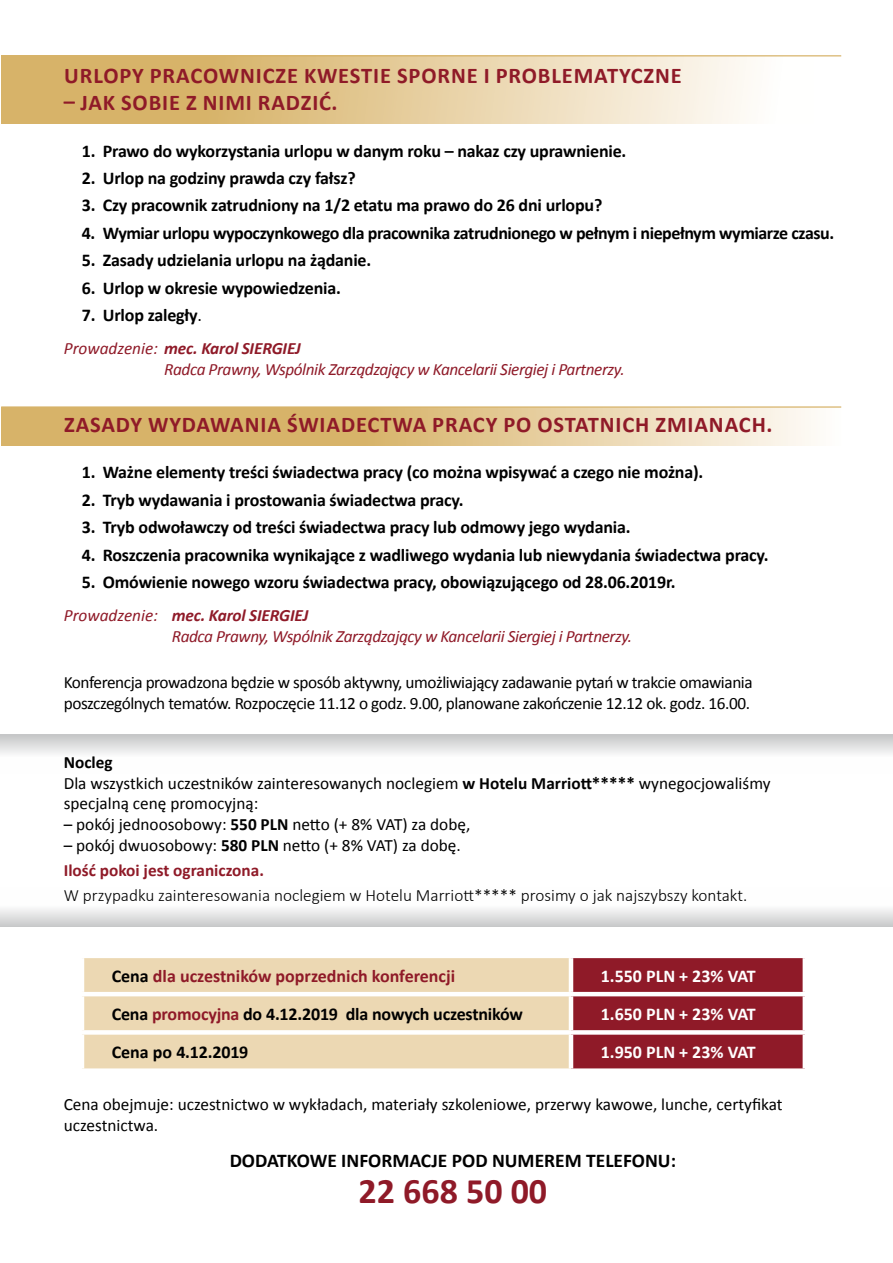
<style>
.page{position:relative;width:893px;height:1263px;background:#fff}
.page>*{position:absolute;margin:0;border:0;box-sizing:border-box;transform-origin:0 0}
.t1{font:700 36px "Calibri";color:#8f1a28}
.t2{font:700 22.5px "Calibri";letter-spacing:.04em;color:#8f1a28}
.t3{font:700 19.5px "Calibri";color:#000}
.t4{font:700 18px "Calibri";letter-spacing:-.01em;color:#000}
.t5{font:700 18px "Calibri";color:#fff}
.t6{font:700 18px "Calibri";color:#8f1a28}
.t7{font:17.25px/20.7px "Calibri";letter-spacing:-.01em;color:#000}
.t8{font:italic 17.25px/20.7px "Calibri";letter-spacing:-.025em;color:#8f1a28}
.t9{font:300 17.25px "Calibri";color:#000}
.s1{font-weight:400}
.s2{font-weight:700}
.s3{font-weight:700;color:#8f1a28}
.s4{color:#000}
.s5{color:#8f1a28}
</style>
<div class="page">
<div style="left:0;top:735px;width:893px;height:39px;background:linear-gradient(to bottom,#d0d1d1,#fff)"></div>
<div style="left:0;top:888px;width:893px;height:39px;background:linear-gradient(to bottom,#fff,#d2d3d4)"></div>
<svg style="left:1px;top:408px;width:814px;height:37px;background:#e1c68f"></svg>
<hr style="left:1px;top:406px;width:840px;height:2px;background:#d7b369">
<svg style="left:1px;top:56px;width:812px;height:67px;background:#e6d0a2"></svg>
<hr style="left:1px;top:55px;width:840px;height:1px;background:#d7b369">
<div style="left:84px;top:958px;width:485px;height:110px;background:#ecd8b3"></div>
<div style="left:573px;top:958px;width:230px;height:110px;background:#8f1a28"></div>
<hr style="left:80px;top:992px;width:491px;height:4px;background:#fff">
<hr style="left:571px;top:992px;width:236px;height:4px;background:#fff">
<div style="left:80px;top:1030px;width:491px;height:5px;background:#fff"></div>
<div style="left:571px;top:1030px;width:236px;height:5px;background:#fff"></div>
<p class="t2" style="left:64px;top:62px;width:619px">URLOPY PRACOWNICZE KWESTIE SPORNE I PROBLEMATYCZNE</p>
<p class="t2" style="left:64px;top:89px;width:275px">– JAK SOBIE Z NIMI RADZIĆ.</p>
<p class="t4" style="left:82px;top:140px;width:546px">1. Prawo do wykorzystania urlopu w danym roku – nakaz czy uprawnienie.</p>
<p class="t4" style="left:82px;top:167px;width:275px">2. Urlop na godziny prawda czy fałsz?</p>
<p class="t4" style="left:82px;top:194px;width:522px">3. Czy pracownik zatrudniony na 1/2 etatu ma prawo do 26 dni urlopu?</p>
<p class="t4" style="left:82px;top:222px;width:754px">4. Wymiar urlopu wypoczynkowego dla pracownika zatrudnionego w pełnym i niepełnym wymiarze czasu.</p>
<p class="t4" style="left:82px;top:249px;width:291px">5. Zasady udzielania urlopu na żądanie.</p>
<p class="t4" style="left:82px;top:276px;width:261px">6. Urlop w okresie wypowiedzenia.</p>
<p class="t4" style="left:82px;top:304px;width:122px">7. Urlop zaległy<span class="s1">.</span></p>
<p class="t8" style="left:164px;top:337px;width:462px;text-indent:-100px">Prowadzenie: <span class="s2">mec. Karol SIERGIEJ<br></span>Radca Prawny, Wspólnik Zarządzający w Kancelarii Siergiej i Partnerzy.</p>
<p class="t2" style="left:64px;top:410px;width:710px">ZASADY WYDAWANIA ŚWIADECTWA PRACY PO OSTATNICH ZMIANACH.</p>
<p class="t4" style="left:82px;top:461px;width:623px">1. Ważne elementy treści świadectwa pracy (co można wpisywać a czego nie można).</p>
<p class="t4" style="left:82px;top:489px;width:383px">2. Tryb wydawania i prostowania świadectwa pracy.</p>
<p class="t4" style="left:82px;top:516px;width:550px">3. Tryb odwoławczy od treści świadectwa pracy lub odmowy jego wydania.</p>
<p class="t4" style="left:82px;top:543px;width:688px">4. Roszczenia pracownika wynikające z wadliwego wydania lub niewydania świadectwa pracy.</p>
<p class="t4" style="left:82px;top:571px;width:595px">5. Omówienie nowego wzoru świadectwa pracy, obowiązującego od 28.06.2019r.</p>
<p class="t8" style="left:172px;top:604px;width:462px;text-indent:-108px">Prowadzenie: <span class="s2">mec. Karol SIERGIEJ<br></span>Radca Prawny, Wspólnik Zarządzający w Kancelarii Siergiej i Partnerzy.</p>
<p class="t7" style="left:64px;top:671px;width:690px">Konferencja prowadzona będzie w sposób aktywny, umożliwiający zadawanie pytań w trakcie omawiania poszczególnych tematów. Rozpoczęcie 11.12 o godz. 9.00, planowane zakończenie 12.12 ok. godz. 16.00.</p>
<p class="t7" style="left:64px;top:751px;width:708px"><span class="s2">Nocleg<br></span>Dla wszystkich uczestników zainteresowanych noclegiem <span class="s2">w Hotelu Marriott*****</span> wynegocjowaliśmy specjalną cenę promocyjną:</p>
<p class="t7" style="left:64px;top:813px;width:408px">– pokój jednoosobowy: <span class="s2">550 PLN</span> netto (+ 8% VAT) za dobę,</p>
<p class="t7" style="left:64px;top:832px;width:399px;line-height:24.9px">– pokój dwuosobowy: <span class="s2">580 PLN</span> netto (+ 8% VAT) za dobę.<br><span class="s3">Ilość pokoi jest ograniczona.</span></p>
<p class="t9" style="left:64px;top:884px;width:685px">W przypadku zainteresowania noclegiem w Hotelu Marriott***** prosimy o jak najszybszy kontakt.</p>
<p class="t6" style="left:112px;top:965px;width:345px"><span class="s4">Cena</span> dla uczestników poprzednich konferencji</p>
<p class="t5" style="left:601px;top:965px;width:157px">1.550 PLN + 23% VAT</p>
<p class="t4" style="left:112px;top:1003px;width:413px">Cena <span class="s5">promocyjna</span> do 4.12.2019 dla nowych uczestników</p>
<p class="t5" style="left:601px;top:1003px;width:157px">1.650 PLN + 23% VAT</p>
<p class="t4" style="left:112px;top:1041px;width:138px">Cena po 4.12.2019</p>
<p class="t5" style="left:601px;top:1041px;width:157px">1.950 PLN + 23% VAT</p>
<p class="t7" style="left:64px;top:1093px;width:720px">Cena obejmuje: uczestnictwo w wykładach, materiały szkoleniowe, przerwy kawowe, lunche, certyfikat uczestnictwa.</p>
<p class="t3" style="left:230px;top:1148px;width:448px">DODATKOWE INFORMACJE POD NUMEREM TELEFONU:</p>
<h1 class="t1" style="left:359px;top:1169px;width:190px">22 668 50 00</h1>
</div>
